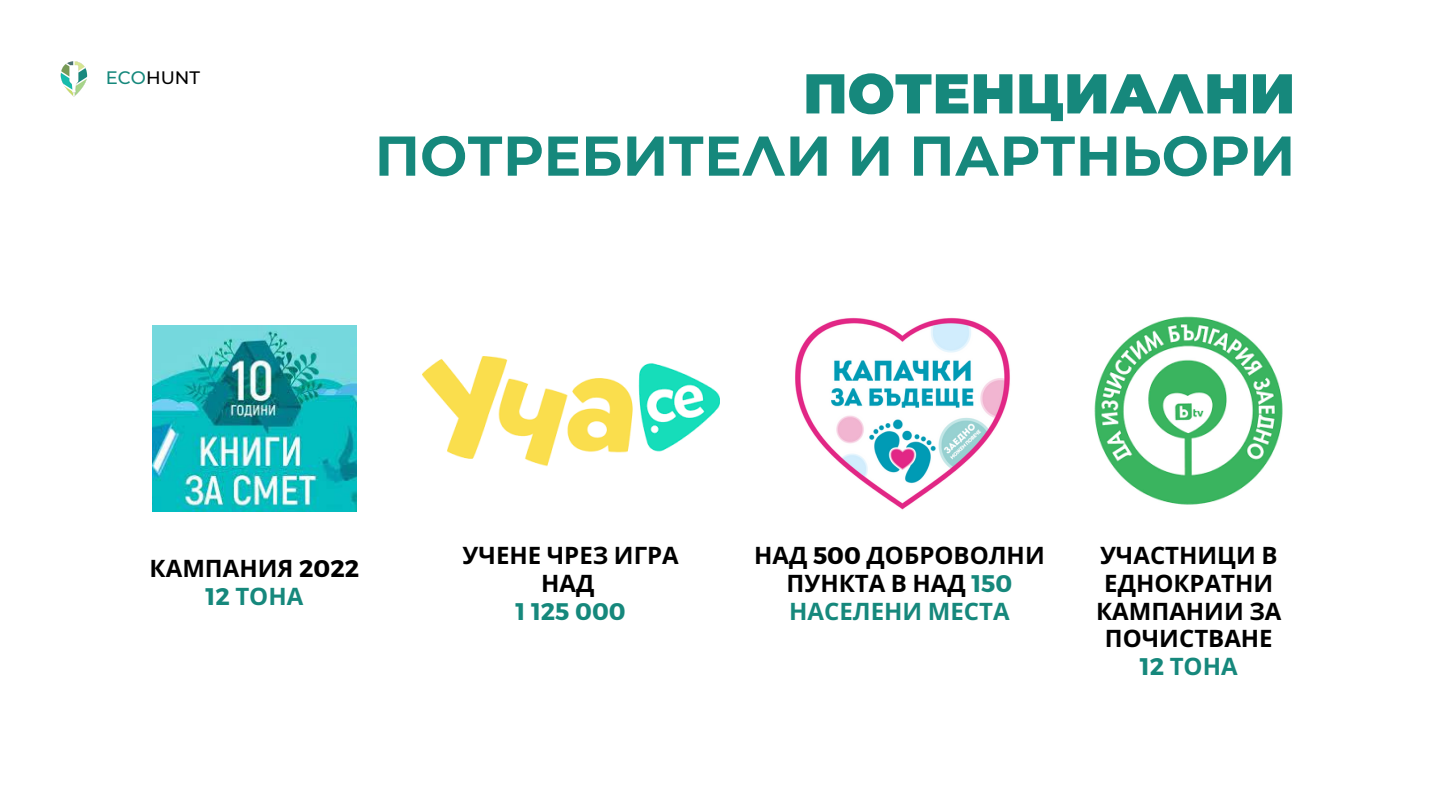
<style>
.page{position:relative;width:1440px;height:810px;background:#fff}
.page>*{position:absolute;margin:0;border:0;box-sizing:border-box;transform-origin:0 0}
.t1{font:700 56px "Montserrat";color:#16887c}
.t2{font:900 56px "Montserrat";color:#16887c}
.t3{font:700 24px/27.8px "Noto Sans";color:#000;text-align:center}
.t4{font:700 24px "Noto Sans";color:#16887c}
.t5{font:700 24px "Montserrat";color:#16887c}
.t6{font:500 18px "Montserrat";color:#000}
.s1{color:#16887c}
.s2{font-family:"Montserrat"}
.s3{font-family:"Montserrat";color:#16887c}
</style>
<div class="page">
<img style="left:422px;top:357px;width:297px;height:109px">
<img style="left:795px;top:317px;width:215px;height:193px">
<img style="left:1094px;top:316px;width:189px;height:189px">
<img style="left:152px;top:326px;width:205px;height:186px">
<img style="left:60px;top:61px;width:28px;height:36px">
<p class="t6" style="left:106px;top:67px;width:96px"><span class="s1">ECO</span>HUNT</p>
<p class="t2" style="left:803px;top:59px;width:494px">ПОТЕНЦИАЛНИ</p>
<p class="t1" style="left:375px;top:122px;width:922px">ПОТРЕБИТЕЛИ И ПАРТНЬОРИ</p>
<p class="t3" style="left:150px;top:554px;width:211px">КАМПАНИЯ <span class="s2">2022</span></p>
<p class="t4" style="left:206px;top:579px;width:99px"><span class="s2">12</span> ТОНА</p>
<p class="t3" style="left:463px;top:541px;width:218px">УЧЕНЕ ЧРЕЗ ИГРА</p>
<p class="t3" style="left:541px;top:569px;width:55px">НАД</p>
<p class="t5" style="left:516px;top:595px;width:112px">1 125 000</p>
<p class="t3" style="left:754px;top:541px;width:292px">НАД <span class="s2">500</span> ДОБРОВОЛНИ<br>ПУНКТА В НАД <span class="s3">150<br></span><span class="s1">НАСЕЛЕНИ МЕСТА</span></p>
<p class="t3" style="left:1096px;top:541px;width:187px">УЧАСТНИЦИ В<br>ЕДНОКРАТНИ<br>КАМПАНИИ ЗА<br>ПОЧИСТВАНЕ</p>
<p class="t4" style="left:1140px;top:649px;width:99px"><span class="s2">12</span> ТОНА</p>
</div>
